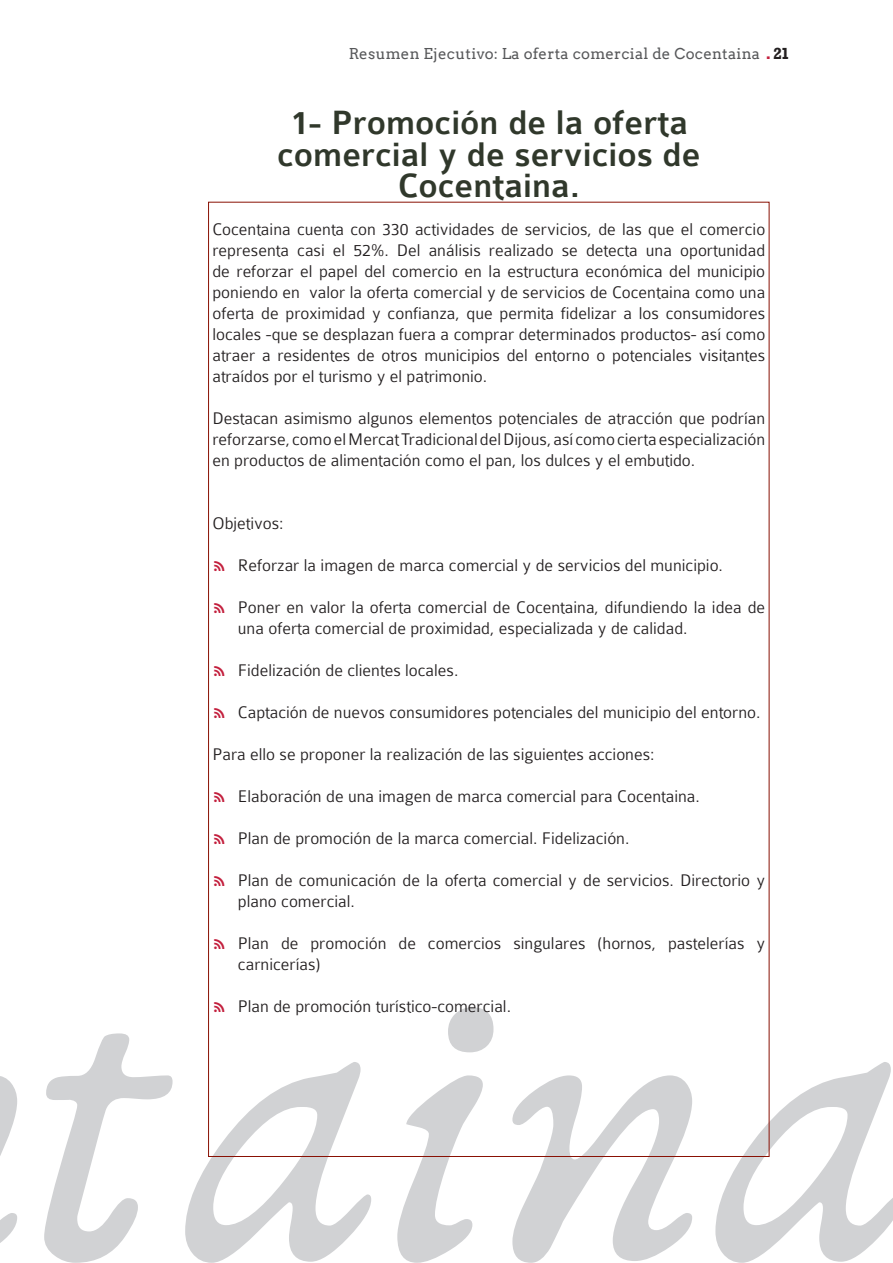
<style>
.page{position:relative;width:893px;height:1263px;background:#fff}
.page>*{position:absolute;margin:0;border:0;box-sizing:border-box;transform-origin:0 0}
.Parrafo_normal{font:500 36px/31.5px "Colaborate";color:#30382b;text-align:center}
.Parrafo_normal-2{font:300 18px/21px "Colaborate";color:#231f20}
.t1{font:15px "Arvo";letter-spacing:.02em;color:#57585a}
.s1{font-family:"Rockwell";font-weight:700;font-size:16.5px;color:#c31f3d}
.s2{font-family:"Rockwell";font-weight:700;font-size:16.5px;color:#231f20}
.s3{font-family:"Modern Pictograms";font-weight:400;color:#c31f3d}
</style>
<div class="page">
<svg style="left:0;top:977px;width:893px;height:286px"></svg>
<p class="t1" style="left:349px;top:44px;width:443px">Resumen Ejecutivo: La oferta comercial de Cocentaina <span class="s1">.</span> <span class="s2">21</span></p>
<p class="Parrafo_normal" style="left:277px;top:108px;width:425px">1- Promoción de la oferta comercial y de servicios de<br>Cocentaina.</p>
<p class="Parrafo_normal-2" style="left:212px;top:219px;width:554px;text-align:justify">Cocentaina cuenta con 330 actividades de servicios, de las que el comercio representa casi el 52%. Del análisis realizado se detecta una oportunidad de reforzar el papel del comercio en la estructura económica del municipio poniendo en valor la oferta comercial y de servicios de Cocentaina como una oferta de proximidad y confianza, que permita fidelizar a los consumidores locales -que se desplazan fuera a comprar determinados productos- así como atraer a residentes de otros municipios del entorno o potenciales visitantes atraídos por el turismo y el patrimonio.</p>
<p class="Parrafo_normal-2" style="left:212px;top:408px;width:554px;text-align:justify">Destacan asimismo algunos elementos potenciales de atracción que podrían reforzarse, como el Mercat Tradicional del Dijous, así como cierta especialización en productos de alimentación como el pan, los dulces y el embutido.</p>
<p class="Parrafo_normal-2" style="left:212px;top:513px;width:73px">Objetivos:</p>
<p class="Parrafo_normal-2" style="left:212px;top:555px;width:512px"><span class="s3">^</span> Reforzar la imagen de marca comercial y de servicios del municipio.</p>
<p class="Parrafo_normal-2" style="left:238px;top:597px;width:529px;text-indent:-26px"><span class="s3">^</span> Poner en valor la oferta comercial de Cocentaina, difundiendo la idea de una oferta comercial de proximidad, especializada y de calidad.</p>
<p class="Parrafo_normal-2" style="left:212px;top:660px;width:248px"><span class="s3">^</span> Fidelización de clientes locales.</p>
<p class="Parrafo_normal-2" style="left:212px;top:702px;width:550px"><span class="s3">^</span> Captación de nuevos consumidores potenciales del municipio del entorno.</p>
<p class="Parrafo_normal-2" style="left:212px;top:744px;width:444px">Para ello se proponer la realización de las siguientes acciones:</p>
<p class="Parrafo_normal-2" style="left:212px;top:786px;width:489px"><span class="s3">^</span> Elaboración de una imagen de marca comercial para Cocentaina.</p>
<p class="Parrafo_normal-2" style="left:212px;top:828px;width:419px"><span class="s3">^</span> Plan de promoción de la marca comercial. Fidelización.</p>
<p class="Parrafo_normal-2" style="left:238px;top:870px;width:529px;text-indent:-26px"><span class="s3">^</span> Plan de comunicación de la oferta comercial y de servicios. Directorio y plano comercial.</p>
<p class="Parrafo_normal-2" style="left:238px;top:933px;width:529px;text-indent:-26px"><span class="s3">^</span> Plan de promoción de comercios singulares (hornos, pastelerías y carnicerías)</p>
<p class="Parrafo_normal-2" style="left:212px;top:996px;width:300px"><span class="s3">^</span> Plan de promoción turístico-comercial.</p>
</div>
